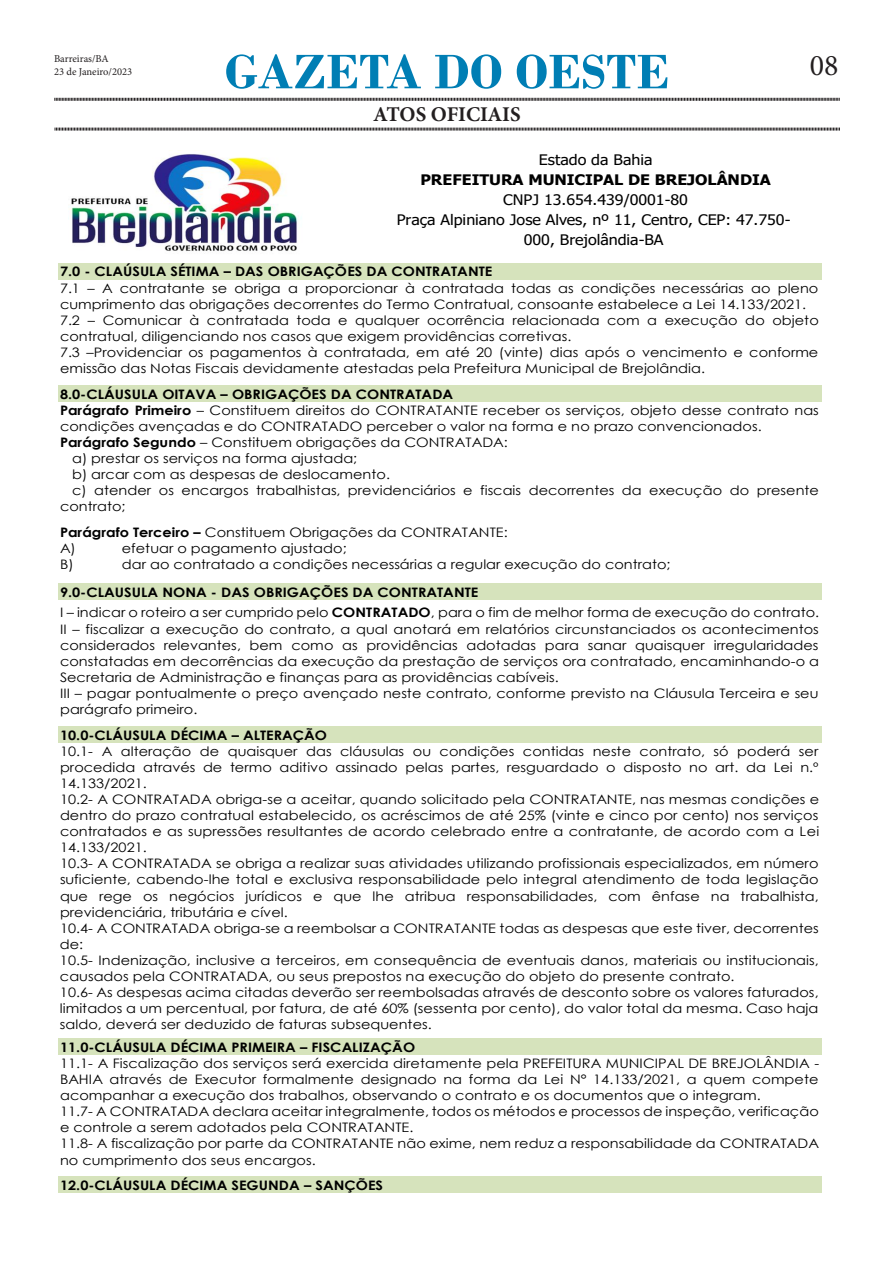
<style>
.page{position:relative;width:893px;height:1263px;background:#fff}
.page>*{position:absolute;margin:0;border:0;box-sizing:border-box;transform-origin:0 0}
.t1{font:700 51px "Bodoni";color:#007eb4}
.t2{font:30px "Minion Pro";color:#231f20}
.t3{font:700 21px "Minion Pro";letter-spacing:-.005em;color:#231f20}
.t4{font:14.55px/20.1px "Tahoma";color:#000;text-align:center;scale:1.11 1}
.t5{font:13.05px/16px "Century Gothic";letter-spacing:.005em;color:#000;scale:1.11 1}
.t6{font:700 13.05px "Century Gothic";color:#000;scale:1.11 1}
.t7{font:10.5px "Minion Pro";color:#231f20}
.s1{font-weight:700}
</style>
<div class="page">
<svg style="left:54px;top:97px;width:786px;height:4px"></svg>
<svg style="left:54px;top:127px;width:786px;height:4px"></svg>
<img style="left:70px;top:152px;width:228px;height:99px">
<div style="left:58px;top:263px;width:763px;height:16px;background:#d6e3bc"></div>
<div style="left:58px;top:385px;width:763px;height:16px;background:#d6e3bc"></div>
<div style="left:58px;top:583px;width:763px;height:16px;background:#d6e3bc"></div>
<div style="left:58px;top:726px;width:763px;height:16px;background:#d6e3bc"></div>
<div style="left:58px;top:1038px;width:763px;height:16px;background:#d6e3bc"></div>
<div style="left:58px;top:1177px;width:763px;height:16px;background:#d6e3bc"></div>
<p class="t7" style="left:54px;top:52px;width:56px">Barreiras/BA</p>
<p class="t7" style="left:54px;top:64px;width:80px">23 de Janeiro/2023</p>
<p class="t1" style="left:225px;top:42px;width:446px">GAZETA DO OESTE</p>
<p class="t3" style="left:373px;top:99px;width:149px">ATOS OFICIAIS</p>
<p class="t2" style="left:810px;top:46px;width:30px">08</p>
<p class="t4" style="left:397px;top:151px;width:356px">Estado da Bahia<br><span class="s1">PREFEITURA MUNICIPAL DE BREJOLÂNDIA<br></span>CNPJ 13.654.439/0001-80<br>Praça Alpiniano Jose Alves, nº 11, Centro, CEP: 47.750-<br>000, Brejolândia-BA</p>
<p class="t5" style="left:60px;top:263px;width:685px"><span class="s1">7.0 - CLAÚSULA SÉTIMA – DAS OBRIGAÇÕES DA CONTRATANTE<br></span>7.1 – A contratante se obriga a proporcionar à contratada todas as condições necessárias ao pleno cumprimento das obrigações decorrentes do Termo Contratual, consoante estabelece a Lei 14.133/2021.<br>7.2 – Comunicar à contratada toda e qualquer ocorrência relacionada com a execução do objeto contratual, diligenciando nos casos que exigem providências corretivas.<br>7.3 –Providenciar os pagamentos à contratada, em até 20 (vinte) dias após o vencimento e conforme emissão das Notas Fiscais devidamente atestadas pela Prefeitura Municipal de Brejolândia.</p>
<p class="t6" style="left:60px;top:384px;width:356px">8.0-CLÁUSULA OITAVA – OBRIGAÇÕES DA CONTRATADA</p>
<p class="t5" style="left:60px;top:402px;width:685px"><span class="s1">Parágrafo Primeiro</span> – Constituem direitos do CONTRATANTE receber os serviços, objeto desse contrato nas</p>
<p class="t5" style="left:60px;top:418px;width:634px">condições avençadas e do CONTRATADO perceber o valor na forma e no prazo convencionados.</p>
<p class="t5" style="left:60px;top:434px;width:405px"><span class="s1">Parágrafo Segundo</span> – Constituem obrigações da CONTRATADA:</p>
<p class="t5" style="left:72px;top:450px;width:258px">a) prestar os serviços na forma ajustada;</p>
<p class="t5" style="left:72px;top:466px;width:288px">b) arcar com as despesas de deslocamento.</p>
<p class="t5" style="left:72px;top:482px;width:674px">c) atender os encargos trabalhistas, previdenciários e fiscais decorrentes da execução do presente</p>
<p class="t5" style="left:60px;top:498px;width:61px">contrato;</p>
<p class="t5" style="left:60px;top:524px;width:405px"><span class="s1">Parágrafo Terceiro –</span> Constituem Obrigações da CONTRATANTE:<br>A)</p>
<p class="t5" style="left:122px;top:540px;width:204px">efetuar o pagamento ajustado;</p>
<p class="t5" style="left:60px;top:551px;width:552px;line-height:27.5px;text-indent:62px">dar ao contratado a condições necessárias a regular execução do contrato;<br><span class="s1">9.0-CLAUSULA NONA - DAS OBRIGAÇÕES DA CONTRATANTE</span></p>
<p class="t5" style="left:60px;top:604px;width:685px">I – indicar o roteiro a ser cumprido pelo <span class="s1">CONTRATADO</span>, para o fim de melhor forma de execução do contrato.<br>II – fiscalizar a execução do contrato, a qual anotará em relatórios circunstanciados os acontecimentos considerados relevantes, bem como as providências adotadas para sanar quaisquer irregularidades constatadas em decorrências da execução da prestação de serviços ora contratado, encaminhando-o a Secretaria de Administração e finanças para as providências cabíveis.<br>III – pagar pontualmente o preço avençado neste contrato, conforme previsto na Cláusula Terceira e seu parágrafo primeiro.</p>
<p class="t5" style="left:60px;top:727px;width:686px"><span class="s1">10.0-CLÁUSULA DÉCIMA – ALTERAÇÃO<br></span>10.1- A alteração de quaisquer das cláusulas ou condições contidas neste contrato, só poderá ser procedida através de termo aditivo assinado pelas partes, resguardado o disposto no art. da Lei n.º 14.133/2021.<br>10.2- A CONTRATADA obriga-se a aceitar, quando solicitado pela CONTRATANTE, nas mesmas condições e dentro do prazo contratual estabelecido, os acréscimos de até 25% (vinte e cinco por cento) nos serviços contratados e as supressões resultantes de acordo celebrado entre a contratante, de acordo com a Lei 14.133/2021.<br>10.3- A CONTRATADA se obriga a realizar suas atividades utilizando profissionais especializados, em número suficiente, cabendo-lhe total e exclusiva responsabilidade pelo integral atendimento de toda legislação que rege os negócios jurídicos e que lhe atribua responsabilidades, com ênfase na trabalhista, previdenciária, tributária e cível.<br>10.4- A CONTRATADA obriga-se a reembolsar a CONTRATANTE todas as despesas que este tiver, decorrentes de:<br>10.5- Indenização, inclusive a terceiros, em consequência de eventuais danos, materiais ou institucionais, causados pela CONTRATADA, ou seus prepostos na execução do objeto do presente contrato.<br>10.6- As despesas acima citadas deverão ser reembolsadas através de desconto sobre os valores faturados, limitados a um percentual, por fatura, de até 60% (sessenta por cento), do valor total da mesma. Caso haja saldo, deverá ser deduzido de faturas subsequentes.</p>
<p class="t5" style="left:60px;top:1039px;width:686px"><span class="s1">11.0-CLÁUSULA DÉCIMA PRIMEIRA – FISCALIZAÇÃO<br></span>11.1- A Fiscalização dos serviços será exercida diretamente pela PREFEITURA MUNICIPAL DE BREJOLÂNDIA - BAHIA através de Executor formalmente designado na forma da Lei N° 14.133/2021, a quem compete acompanhar a execução dos trabalhos, observando o contrato e os documentos que o integram.<br>11.7- A CONTRATADA declara aceitar integralmente, todos os métodos e processos de inspeção, verificação e controle a serem adotados pela CONTRATANTE.<br>11.8- A fiscalização por parte da CONTRATANTE não exime, nem reduz a responsabilidade da CONTRATADA no cumprimento dos seus encargos.</p>
<p class="t6" style="left:60px;top:1176px;width:292px">12.0-CLÁUSULA DÉCIMA SEGUNDA – SANÇÕES</p>
<p class="t5" style="left:60px;top:556px;width:14px">B)</p>
</div>
